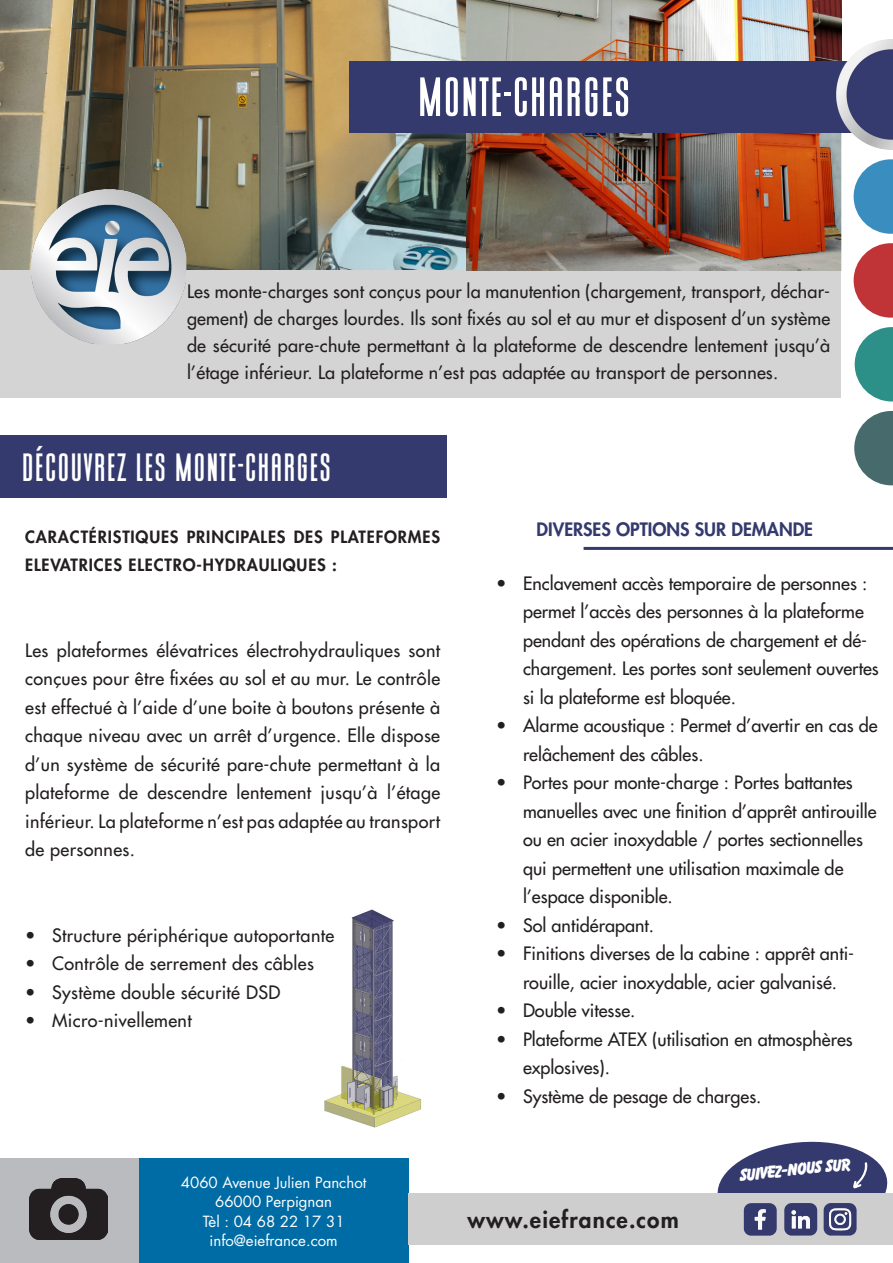
<style>
.page{position:relative;width:893px;height:1263px;background:#fff}
.page>*{position:absolute;margin:0;border:0;box-sizing:border-box;transform-origin:0 0}
.t1{font:500 52.5px "CONQUEST";color:#fff}
.t2{font:500 37.5px "CONQUEST";letter-spacing:.01em;color:#fff}
.t3{font:800 22.5px "Futura Std";letter-spacing:.05em;color:#231f20}
.t4{font:500 18px/28.5px "Futura Std";color:#231f20}
.t5{font:500 18px "Futura Std";letter-spacing:.02em;color:#231f20}
.t6{font:800 18px "Futura Std";color:#343a6d}
.t7{font:700 18px "Balloon P Extr";color:#fff}
.t8{font:800 16.5px/28.5px "Futura Std";letter-spacing:.05em;color:#231f20}
.t9{font:15px "Futura Std";color:#fff}
</style>
<div class="page">
<img style="left:0;top:0;width:467px;height:300px">
<div style="left:1px;top:270px;width:840px;height:128px;background:#d4d4d4"></div>
<img style="left:324px;top:909px;width:97px;height:219px">
<img style="left:467px;top:0;width:374px;height:270px">
<div style="left:0;top:436px;width:446px;height:62px;background:#343a6d"></div>
<div style="left:349px;top:62px;width:544px;height:71px;background:#343a6d"></div>
<div style="left:0;top:1158px;width:409px;height:105px;background:#006ca5"></div>
<div style="left:0;top:1158px;width:138px;height:105px;background:#babbbe"></div>
<div style="left:409px;top:1193px;width:484px;height:51px;background:#cecece"></div>
<svg style="left:717px;top:1141px;width:171px;height:95px"></svg>
<img style="left:29px;top:1178px;width:79px;height:61px">
<svg style="left:841px;top:150px;width:52px;height:251px"></svg>
<svg style="left:854px;top:411px;width:39px;height:74px"></svg>
<img style="left:836px;top:40px;width:57px;height:110px">
<hr style="left:584px;top:547px;width:309px;height:3px;background:#343a6d">
<img style="left:31px;top:189px;width:155px;height:155px">
<p class="t1" style="left:417px;top:67px;width:215px">MONTE-CHARGES</p>
<p class="t4" style="left:187px;top:278px;width:645px;line-height:27px;text-align:justify">Les monte-charges sont conçus pour la manutention (chargement, transport, déchar&shy;gement) de charges lourdes. Ils sont fixés au sol et au mur et disposent d’un système de sécurité pare-chute permettant à la plateforme de descendre lentement jusqu’à l’étage inférieur. La plateforme n’est pas adaptée au transport de personnes.</p>
<p class="t2" style="left:21px;top:446px;width:312px">DÉCOUVREZ LES MONTE-CHARGES</p>
<p class="t8" style="left:25px;top:522px;width:416px">CARACTÉRISTIQUES PRINCIPALES DES PLATEFORMES<br>ELEVATRICES ELECTRO-HYDRAULIQUES :</p>
<p class="t4" style="left:25px;top:636px;width:416px;text-align:justify">Les plateformes élévatrices électrohydrauliques sont conçues pour être fixées au sol et au mur. Le contrôle est effectué à l’aide d’une boite à boutons présente à chaque niveau avec un arrêt d’urgence. Elle dispose d’un système de sécurité pare-chute permettant à la plateforme de descendre lentement jusqu’à l’étage inférieur. La plateforme n’est pas adaptée au transport de personnes.</p>
<p class="t5" style="left:25px;top:924px;width:311px">• Structure périphérique autoportante</p>
<p class="t5" style="left:25px;top:952px;width:290px">• Contrôle de serrement des câbles</p>
<p class="t5" style="left:25px;top:981px;width:257px">• Système double sécurité DSD</p>
<p class="t5" style="left:25px;top:1009px;width:168px">• Micro-nivellement</p>
<p class="t9" style="left:181px;top:1173px;width:187px">4060 Avenue Julien Panchot</p>
<p class="t9" style="left:215px;top:1192px;width:118px">66000 Perpignan</p>
<p class="t9" style="left:203px;top:1212px;width:143px">Tèl : 04 68 22 17 31</p>
<p class="t9" style="left:210px;top:1231px;width:130px">info@eiefrance.com</p>
<p class="t6" style="left:537px;top:518px;width:278px">DIVERSES OPTIONS SUR DEMANDE</p>
<p class="t4" style="left:523px;top:569px;width:357px;text-indent:-27px">• Enclavement accès temporaire de personnes : permet l’accès des personnes à la plateforme pendant des opérations de chargement et dé&shy;chargement. Les portes sont seulement ouvertes si la plateforme est bloquée.</p>
<p class="t4" style="left:523px;top:712px;width:356px;text-indent:-27px">• Alarme acoustique : Permet d’avertir en cas de relâchement des câbles.</p>
<p class="t4" style="left:523px;top:769px;width:355px;text-indent:-27px">• Portes pour monte-charge : Portes battantes manuelles avec une finition d’apprêt antirouille ou en acier inoxydable / portes sectionnelles qui permettent une utilisation maximale de l’espace disponible.</p>
<p class="t4" style="left:496px;top:911px;width:159px">• Sol antidérapant.</p>
<p class="t4" style="left:496px;top:940px;width:360px;text-align:center">• Finitions diverses de la cabine : apprêt anti&shy;rouille, acier inoxydable, acier galvanisé.</p>
<p class="t4" style="left:496px;top:997px;width:141px">• Double vitesse.</p>
<p class="t4" style="left:523px;top:1025px;width:331px;text-indent:-27px">• Plateforme ATEX (utilisation en atmosphères explosives).</p>
<p class="t4" style="left:496px;top:1082px;width:267px">• Système de pesage de charges.</p>
<p class="t3" style="left:467px;top:1205px;width:213px">www.eiefrance.com</p>
<p class="t7" style="left:739px;top:1165px;width:112px;rotate:-6deg">SUIVEZ-NOUS SUR</p>
</div>
